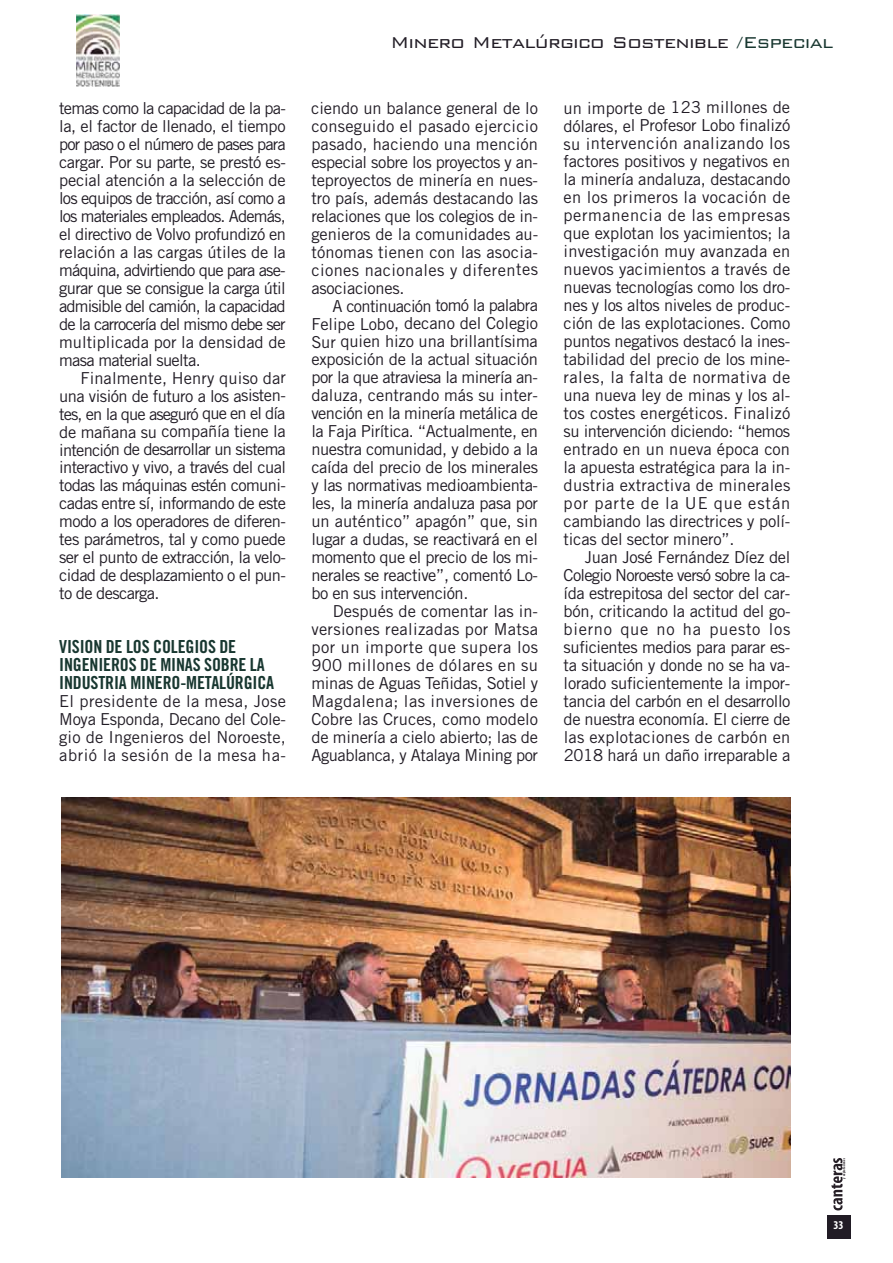
<style>
.page{position:relative;width:893px;height:1263px;background:#fff}
.page>*{position:absolute;margin:0;border:0;box-sizing:border-box;transform-origin:0 0}
.t1{font:300 21px "Bank Gothic";letter-spacing:-.035em;color:#211c25}
.t2{font:18px/18px "Trade Gothic Bold Cond Twenty";letter-spacing:-.01em;color:#183730}
.t3{font:16.5px/18px "Trade Gothic";letter-spacing:-.015em;color:#211c25;text-align:justify}
.t4{font:700 condensed 12px "Myriad";color:#fff}
.t5{font:700 condensed 3.45px "Myriad";letter-spacing:.045em;color:#261f26}
.s1{color:#fff}
.s2{color:#183730}
</style>
<div class="page">
<div style="left:827px;top:1216px;width:23px;height:23px;background:#211c25"></div>
<svg style="left:831px;top:1158px;width:11px;height:52px"></svg>
<img style="left:76px;top:14px;width:44px;height:73px">
<img style="left:62px;top:798px;width:729px;height:380px">
<p class="t1" style="left:143px;top:28px;width:692px"><span class="s1">II Foro de Desarrollo</span> Minero Metalúrgico Sostenible <span class="s2">/Especial</span></p>
<p class="t3" style="left:59px;top:100px;width:228px">temas como la capacidad de la pa&shy;la, el factor de llenado, el tiempo por paso o el número de pases para cargar. Por su parte, se prestó es&shy;pecial atención a la selección de los equipos de tracción, así como a los materiales empleados. Además, el directivo de Volvo profundizó en relación a las cargas útiles de la máquina, advirtiendo que para ase&shy;gurar que se consigue la carga útil admisible del camión, la capacidad de la carrocería del mismo debe ser multiplicada por la densidad de masa material suelta.</p>
<p class="t3" style="left:59px;top:370px;width:228px;text-indent:21px">Finalmente, Henry quiso dar una visión de futuro a los asisten&shy;tes, en la que aseguró que en el día de mañana su compañía tiene la intención de desarrollar un sistema interactivo y vivo, a través del cual todas las máquinas estén comuni&shy;cadas entre sí, informando de este modo a los operadores de diferen&shy;tes parámetros, tal y como puede ser el punto de extracción, la velo&shy;cidad de desplazamiento o el pun&shy;to de descarga.</p>
<p class="t2" style="left:59px;top:639px;width:216px">VISION DE LOS COLEGIOS DE<br>INGENIEROS DE MINAS SOBRE LA<br>INDUSTRIA MINERO-METALÚRGICA</p>
<p class="t3" style="left:59px;top:694px;width:228px">El presidente de la mesa, Jose Moya Esponda, Decano del Cole&shy;gio de Ingenieros del Noroeste, abrió la sesión de la mesa ha-</p>
<p class="t3" style="left:311px;top:100px;width:228px">ciendo un balance general de lo conseguido el pasado ejercicio pasado, haciendo una mención especial sobre los proyectos y an&shy;teproyectos de minería en nues&shy;tro país, además destacando las relaciones que los colegios de in&shy;genieros de la comunidades au&shy;tónomas tienen con las asocia&shy;ciones nacionales y diferentes asociaciones.</p>
<p class="t3" style="left:311px;top:298px;width:228px;text-indent:21px">A continuación tomó la palabra Felipe Lobo, decano del Colegio Sur quien hizo una brillantísima exposición de la actual situación por la que atraviesa la minería an&shy;daluza, centrando más su inter&shy;vención en la minería metálica de la Faja Pirítica. “Actualmente, en nuestra comunidad, y debido a la caída del precio de los minerales y las normativas medioambienta&shy;les, la minería andaluza pasa por un auténtico” apagón” que, sin lugar a dudas, se reactivará en el momento que el precio de los mi&shy;nerales se reactive”, comentó Lo&shy;bo en sus intervención.</p>
<p class="t3" style="left:311px;top:604px;width:228px;text-indent:21px">Después de comentar las in&shy;versiones realizadas por Matsa por un importe que supera los 900 millones de dólares en su minas de Aguas Teñidas, Sotiel y Magdalena; las inversiones de Cobre las Cruces, como modelo de minería a cielo abierto; las de Aguablanca, y Atalaya Mining por</p>
<p class="t3" style="left:563px;top:100px;width:228px">un importe de 123 millones de dólares, el Profesor Lobo finalizó su intervención analizando los factores positivos y negativos en la minería andaluza, destacando en los primeros la vocación de permanencia de las empresas que explotan los yacimientos; la investigación muy avanzada en nuevos yacimientos a través de nuevas tecnologías como los dro&shy;nes y los altos niveles de produc&shy;ción de las explotaciones. Como puntos negativos destacó la ines&shy;tabilidad del precio de los mine&shy;rales, la falta de normativa de una nueva ley de minas y los al&shy;tos costes energéticos. Finalizó su intervención diciendo: “hemos entrado en un nueva época con la apuesta estratégica para la in&shy;dustria extractiva de minerales por parte de la UE que están cambiando las directrices y polí&shy;ticas del sector minero”.</p>
<p class="t3" style="left:564px;top:550px;width:228px;text-indent:21px">Juan José Fernández Díez del Colegio Noroeste versó sobre la ca&shy;ída estrepitosa del sector del car&shy;bón, criticando la actitud del go&shy;bierno que no ha puesto los suficientes medios para parar es&shy;ta situación y donde no se ha va&shy;lorado suficientemente la impor&shy;tancia del carbón en el desarrollo de nuestra economía. El cierre de las explotaciones de carbón en 2018 hará un daño irreparable a</p>
<p class="t5" style="left:843px;top:1179px;width:22px;rotate:-90deg">y explotaciones</p>
<p class="t4" style="left:833px;top:1221px;width:12px">33</p>
</div>
